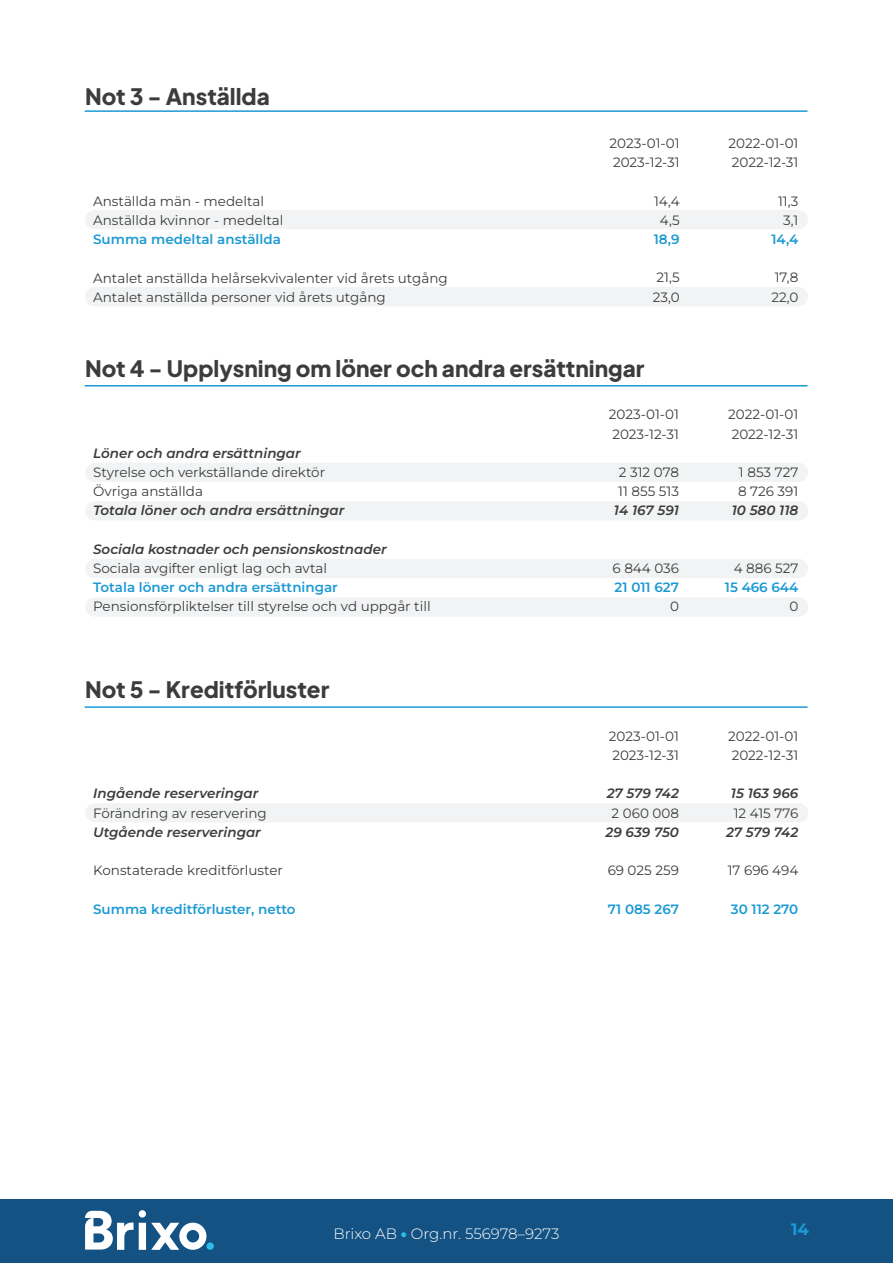
<style>
.page{position:relative;width:893px;height:1263px;background:#fff}
.page>*{position:absolute;margin:0;border:0;box-sizing:border-box;transform-origin:0 0}
.t1{font:800 22.5px "Plus Jakarta Sans";color:#3c3d3b}
.t2{font:700 16.5px "Montserrat";color:#1c9ad4}
.t3{font:300 15px "Montserrat";color:#fff}
.t4{font:13.5px/19.2px "Montserrat";color:#3c3d3b}
.t5{font:italic 600 13.5px "Montserrat";color:#3c3d3b}
.t6{font:600 13.5px "Montserrat";color:#1c9ad4}
.s1{font-weight:900;color:#2dbbe7}
</style>
<div class="page">
<div style="left:85px;top:210px;width:723px;height:19px;background:#f2f3f4;border-radius:10px"></div>
<div style="left:85px;top:287px;width:723px;height:19px;background:#f2f3f4;border-radius:10px"></div>
<div style="left:85px;top:463px;width:723px;height:19px;background:#f2f3f4;border-radius:10px"></div>
<div style="left:85px;top:501px;width:723px;height:19px;background:#f2f3f4;border-radius:10px"></div>
<div style="left:85px;top:559px;width:723px;height:19px;background:#f2f3f4;border-radius:10px"></div>
<div style="left:85px;top:597px;width:723px;height:20px;background:#f2f3f4;border-radius:10px"></div>
<div style="left:85px;top:803px;width:723px;height:19px;background:#f2f3f4;border-radius:10px"></div>
<div style="left:0;top:1199px;width:893px;height:64px;background:#135283"></div>
<div style="left:206px;top:1242px;width:8px;height:8px;background:#2dbbe7;border-radius:50%"></div>
<svg style="left:85px;top:1210px;width:121px;height:40px"></svg>
<hr style="left:85px;top:110px;width:722px;height:2px;background:#1c9ad4">
<hr style="left:85px;top:385px;width:722px;height:1px;background:#1c9ad4">
<hr style="left:85px;top:706px;width:722px;height:2px;background:#1c9ad4">
<h1 class="t1" style="left:85px;top:78px;width:186px">Not 3 - Anställda</h1>
<p class="t4" style="left:93px;top:191px;width:192px">Anställda män - medeltal<br>Anställda kvinnor - medeltal</p>
<p class="t6" style="left:93px;top:230px;width:189px">Summa medeltal anställda</p>
<p class="t4" style="left:93px;top:268px;width:356px">Antalet anställda helårsekvivalenter vid årets utgång<br>Antalet anställda personer vid årets utgång</p>
<p class="t4" style="left:610px;top:133px;width:72px">2023-01-01<br>2023-12-31</p>
<p class="t4" style="left:654px;top:191px;width:27px;text-align:center">14,4<br>4,5</p>
<p class="t6" style="left:654px;top:230px;width:27px">18,9</p>
<p class="t4" style="left:653px;top:268px;width:28px">21,5<br>23,0</p>
<h1 class="t1" style="left:85px;top:350px;width:561px">Not 4 - Upplysning om löner och andra ersättningar</h1>
<p class="t5" style="left:93px;top:443px;width:209px">Löner och andra ersättningar</p>
<p class="t4" style="left:93px;top:462px;width:233px">Styrelse och verkställande direktör<br>Övriga anställda</p>
<p class="t5" style="left:93px;top:501px;width:253px">Totala löner och andra ersättningar</p>
<p class="t5" style="left:93px;top:539px;width:295px">Sociala kostnader och pensionskostnader</p>
<p class="t4" style="left:93px;top:558px;width:235px">Sociala avgifter enligt lag och avtal</p>
<p class="t6" style="left:93px;top:578px;width:246px">Totala löner och andra ersättningar</p>
<p class="t4" style="left:93px;top:596px;width:339px">Pensionsförpliktelser till styrelse och vd uppgår till</p>
<h1 class="t1" style="left:85px;top:671px;width:246px">Not 5 - Kreditförluster</h1>
<p class="t5" style="left:93px;top:784px;width:167px">Ingående reserveringar</p>
<p class="t4" style="left:93px;top:803px;width:175px">Förändring av reservering</p>
<p class="t5" style="left:93px;top:822px;width:169px">Utgående reserveringar</p>
<p class="t4" style="left:93px;top:860px;width:191px">Konstaterade kreditförluster</p>
<p class="t6" style="left:93px;top:899px;width:204px">Summa kreditförluster, netto</p>
<p class="t4" style="left:609px;top:404px;width:72px">2023-01-01<br>2023-12-31</p>
<p class="t4" style="left:618px;top:462px;width:62px">2 312 078<br>11 855 513</p>
<p class="t5" style="left:614px;top:501px;width:66px">14 167 591</p>
<p class="t4" style="left:613px;top:558px;width:68px">6 844 036</p>
<p class="t6" style="left:615px;top:578px;width:66px">21 011 627</p>
<p class="t4" style="left:670px;top:596px;width:10px">0</p>
<p class="t4" style="left:609px;top:726px;width:72px">2023-01-01<br>2023-12-31</p>
<p class="t5" style="left:607px;top:784px;width:74px">27 579 742</p>
<p class="t4" style="left:612px;top:803px;width:69px">2 060 008</p>
<p class="t5" style="left:605px;top:822px;width:75px">29 639 750</p>
<p class="t4" style="left:608px;top:860px;width:73px">69 025 259</p>
<p class="t6" style="left:608px;top:899px;width:73px">71 085 267</p>
<p class="t4" style="left:728px;top:133px;width:71px">2022-01-01<br>2022-12-31</p>
<p class="t4" style="left:778px;top:191px;width:22px;text-align:center">11,3<br>3,1</p>
<p class="t6" style="left:771px;top:230px;width:28px">14,4</p>
<p class="t4" style="left:771px;top:268px;width:29px">17,8<br>22,0</p>
<p class="t4" style="left:728px;top:404px;width:71px">2022-01-01<br>2022-12-31</p>
<p class="t4" style="left:738px;top:462px;width:62px">1 853 727<br>8 726 391</p>
<p class="t5" style="left:732px;top:501px;width:68px">10 580 118</p>
<p class="t4" style="left:734px;top:558px;width:66px">4 886 527</p>
<p class="t6" style="left:725px;top:578px;width:75px">15 466 644</p>
<p class="t4" style="left:789px;top:596px;width:10px">0</p>
<p class="t4" style="left:728px;top:726px;width:71px">2022-01-01<br>2022-12-31</p>
<p class="t5" style="left:731px;top:784px;width:69px">15 163 966</p>
<p class="t4" style="left:734px;top:803px;width:66px">12 415 776</p>
<p class="t5" style="left:726px;top:822px;width:74px">27 579 742</p>
<p class="t4" style="left:728px;top:860px;width:72px">17 696 494</p>
<p class="t6" style="left:731px;top:899px;width:69px">30 112 270</p>
<p class="t3" style="left:333px;top:1223px;width:227px">Brixo AB <span class="s1">•</span> Org.nr. 556978–9273</p>
<p class="t2" style="left:791px;top:1217px;width:19px">14</p>
</div>
